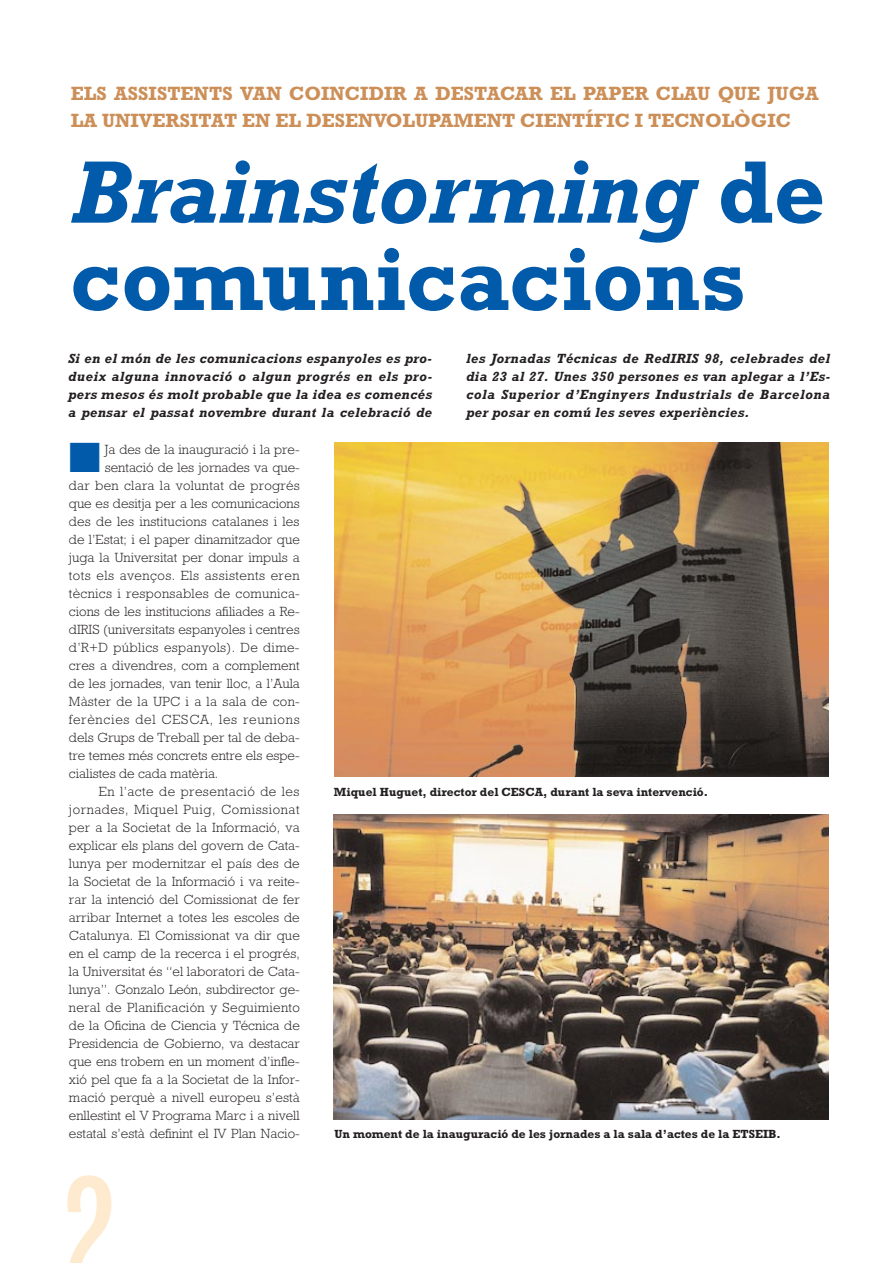
<style>
.page{position:relative;width:893px;height:1263px;background:#fff}
.page>*{position:absolute;margin:0;border:0;box-sizing:border-box;transform-origin:0 0}
.t1{font:700 90px/87.3px "Rockwell";color:#015aaa}
.t2{font:700 19.5px/27px "Rockwell";color:#cd8f58}
.t3{font:300 13.5px "Rockwell";color:#231f20}
.t4{font:italic 700 13.5px/18px "Rockwell";letter-spacing:.025em;color:#231f20;text-align:justify}
.t5{font:300 13.5px "Rockwell";letter-spacing:.02em;color:#231f20}
.t6{font:300 13.5px "Rockwell";letter-spacing:.025em;color:#231f20}
.t7{font:300 13.5px "Rockwell";letter-spacing:.035em;color:#231f20}
.t8{font:300 13.5px "Rockwell";letter-spacing:.04em;color:#231f20}
.t9{font:300 13.5px "Rockwell";letter-spacing:.055em;color:#231f20}
.t10{font:700 12px "Rockwell";color:#231f20}
.s1{font-style:italic}
.s2{color:#015aaa}
</style>
<div class="page">
<svg style="left:67px;top:1175px;width:44px;height:88px"></svg>
<img style="left:335px;top:443px;width:493px;height:334px">
<img style="left:334px;top:814px;width:494px;height:306px">
<h2 class="t2" style="left:71px;top:82px;width:749px">ELS ASSISTENTS VAN COINCIDIR A DESTACAR EL PAPER CLAU QUE JUGA<br>LA UNIVERSITAT EN EL DESENVOLUPAMENT CIENTÍFIC I TECNOLÒGIC</h2>
<h1 class="t1" style="left:70px;top:158px;width:756px"><span class="s1">Brainstorming</span> de comunicacions</h1>
<p class="t4" style="left:68px;top:350px;width:365px">Si en el món de les comunicacions espanyoles es pro&shy;dueix alguna innovació o algun progrés en els pro&shy;pers mesos és molt probable que la idea es comencés a pensar el passat novembre durant la celebració de</p>
<p class="t4" style="left:466px;top:350px;width:365px">les Jornadas Técnicas de RedIRIS 98, celebrades del dia 23 al 27. Unes 350 persones es van aplegar a l’Es&shy;cola Superior d’Enginyers Industrials de Barcelona per posar en comú les seves experiències.</p>
<p class="t3" style="left:69px;top:445px;width:232px"><span class="s2">■</span> Ja des de la inauguració i la pre-</p>
<p class="t3" style="left:105px;top:463px;width:196px">sentació de les jornades va que-</p>
<p class="t5" style="left:69px;top:481px;width:232px">dar ben clara la voluntat de progrés</p>
<p class="t3" style="left:69px;top:499px;width:232px">que es desitja per a les comunicacions</p>
<p class="t3" style="left:69px;top:517px;width:232px">des de les institucions catalanes i les</p>
<p class="t3" style="left:69px;top:535px;width:232px">de l’Estat; i el paper dinamitzador que</p>
<p class="t3" style="left:69px;top:553px;width:232px">juga la Universitat per donar impuls a</p>
<p class="t7" style="left:69px;top:571px;width:232px">tots els avenços. Els assistents eren</p>
<p class="t5" style="left:69px;top:589px;width:232px">tècnics i responsables de comunica-</p>
<p class="t3" style="left:69px;top:607px;width:232px">cions de les institucions afiliades a Re-</p>
<p class="t3" style="left:69px;top:625px;width:232px">dIRIS (universitats espanyoles i centres</p>
<p class="t6" style="left:69px;top:643px;width:232px">d’R+D públics espanyols). De dime-</p>
<p class="t3" style="left:69px;top:661px;width:232px">cres a divendres, com a complement</p>
<p class="t3" style="left:69px;top:679px;width:232px">de les jornades, van tenir lloc, a l’Aula</p>
<p class="t5" style="left:69px;top:697px;width:232px">Màster de la UPC i a la sala de con-</p>
<p class="t9" style="left:69px;top:715px;width:232px">ferències del CESCA, les reunions</p>
<p class="t3" style="left:69px;top:733px;width:232px">dels Grups de Treball per tal de deba-</p>
<p class="t3" style="left:69px;top:751px;width:232px">tre temes més concrets entre els espe-</p>
<p class="t3" style="left:69px;top:769px;width:151px">cialistes de cada matèria.</p>
<p class="t7" style="left:99px;top:787px;width:202px">En l’acte de presentació de les</p>
<p class="t8" style="left:69px;top:805px;width:232px">jornades, Miquel Puig, Comissionat</p>
<p class="t3" style="left:69px;top:823px;width:232px">per a la Societat de la Informació, va</p>
<p class="t3" style="left:69px;top:841px;width:232px">explicar els plans del govern de Cata-</p>
<p class="t3" style="left:69px;top:859px;width:232px">lunya per modernitzar el país des de</p>
<p class="t3" style="left:69px;top:877px;width:232px">la Societat de la Informació i va reite-</p>
<p class="t3" style="left:69px;top:895px;width:232px">rar la intenció del Comissionat de fer</p>
<p class="t3" style="left:69px;top:913px;width:232px">arribar Internet a totes les escoles de</p>
<p class="t3" style="left:69px;top:931px;width:232px">Catalunya. El Comissionat va dir que</p>
<p class="t3" style="left:69px;top:949px;width:232px">en el camp de la recerca i el progrés,</p>
<p class="t3" style="left:69px;top:967px;width:232px">la Universitat és “el laboratori de Cata-</p>
<p class="t3" style="left:69px;top:985px;width:232px">lunya”. Gonzalo León, subdirector ge-</p>
<p class="t6" style="left:69px;top:1003px;width:232px">neral de Planificación y Seguimiento</p>
<p class="t3" style="left:69px;top:1021px;width:232px">de la Oficina de Ciencia y Técnica de</p>
<p class="t3" style="left:69px;top:1039px;width:232px">Presidencia de Gobierno, va destacar</p>
<p class="t3" style="left:69px;top:1057px;width:232px">que ens trobem en un moment d’infle-</p>
<p class="t3" style="left:69px;top:1075px;width:232px">xió pel que fa a la Societat de la Infor-</p>
<p class="t3" style="left:69px;top:1093px;width:232px">mació perquè a nivell europeu s’està</p>
<p class="t3" style="left:69px;top:1111px;width:232px">enllestint el V Programa Marc i a nivell</p>
<p class="t3" style="left:69px;top:1129px;width:232px">estatal s’està definint el IV Plan Nacio-</p>
<p class="t10" style="left:334px;top:788px;width:375px">Miquel Huguet, director del CESCA, durant la seva intervenció.</p>
<p class="t10" style="left:334px;top:1130px;width:448px">Un moment de la inauguració de les jornades a la sala d’actes de la ETSEIB.</p>
</div>
